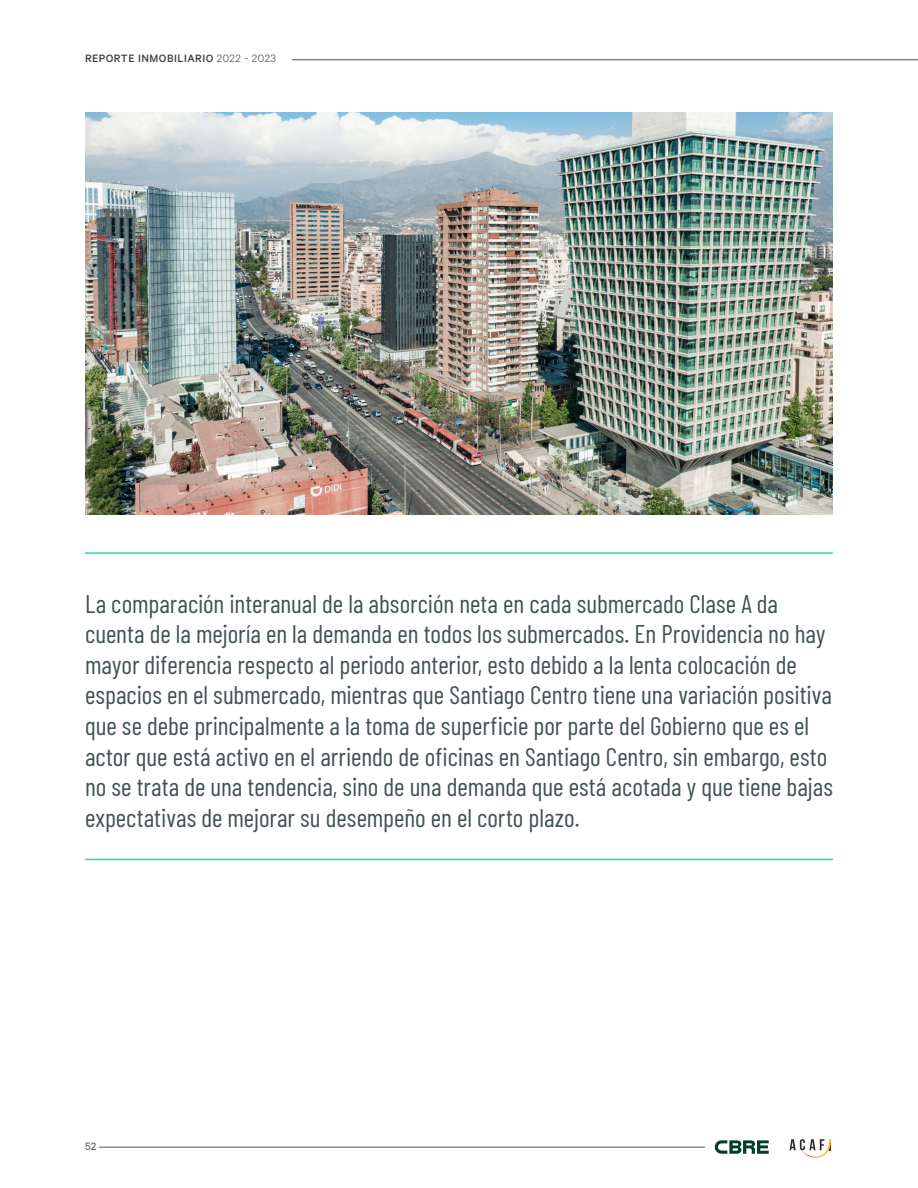
<style>
.page{position:relative;width:918px;height:1188px;background:#fff}
.page>*{position:absolute;margin:0;border:0;box-sizing:border-box;transform-origin:0 0}
.t1{font:25.5px/30.6px "Barlow Condensed";color:#435254}
.t2{font:500 12px "Calibre";letter-spacing:.04em;color:#3b3c43}
.t3{font:12px "Calibre";color:#435254}
.s1{font-weight:300}
</style>
<div class="page">
<svg style="left:715px;top:1140px;width:54px;height:14px"></svg>
<svg style="left:790px;top:1139px;width:41px;height:19px"></svg>
<hr style="left:99px;top:1147px;width:606px;height:1px;background:#485455">
<img style="left:85px;top:112px;width:748px;height:403px">
<hr style="left:85px;top:859px;width:748px;height:1px;background:#17e88f">
<hr style="left:85px;top:552px;width:748px;height:2px;background:#17e88f">
<hr style="left:292px;top:59px;width:626px;height:1px;background:#828487">
<p class="t2" style="left:85px;top:51px;width:192px">REPORTE INMOBILIARIO <span class="s1">2022 - 2023</span></p>
<p class="t1" style="left:85px;top:586px;width:749px">La comparación interanual de la absorción neta en cada submercado Clase A da cuenta de la mejoría en la demanda en todos los submercados. En Providencia no hay mayor diferencia respecto al periodo anterior, esto debido a la lenta colocación de espacios en el submercado, mientras que Santiago Centro tiene una variación positiva que se debe principalmente a la toma de superficie por parte del Gobierno que es el actor que está activo en el arriendo de oficinas en Santiago Centro, sin embargo, esto no se trata de una tendencia, sino de una demanda que está acotada y que tiene bajas expectativas de mejorar su desempeño en el corto plazo.</p>
<p class="t3" style="left:85px;top:1140px;width:13px">52</p>
</div>
